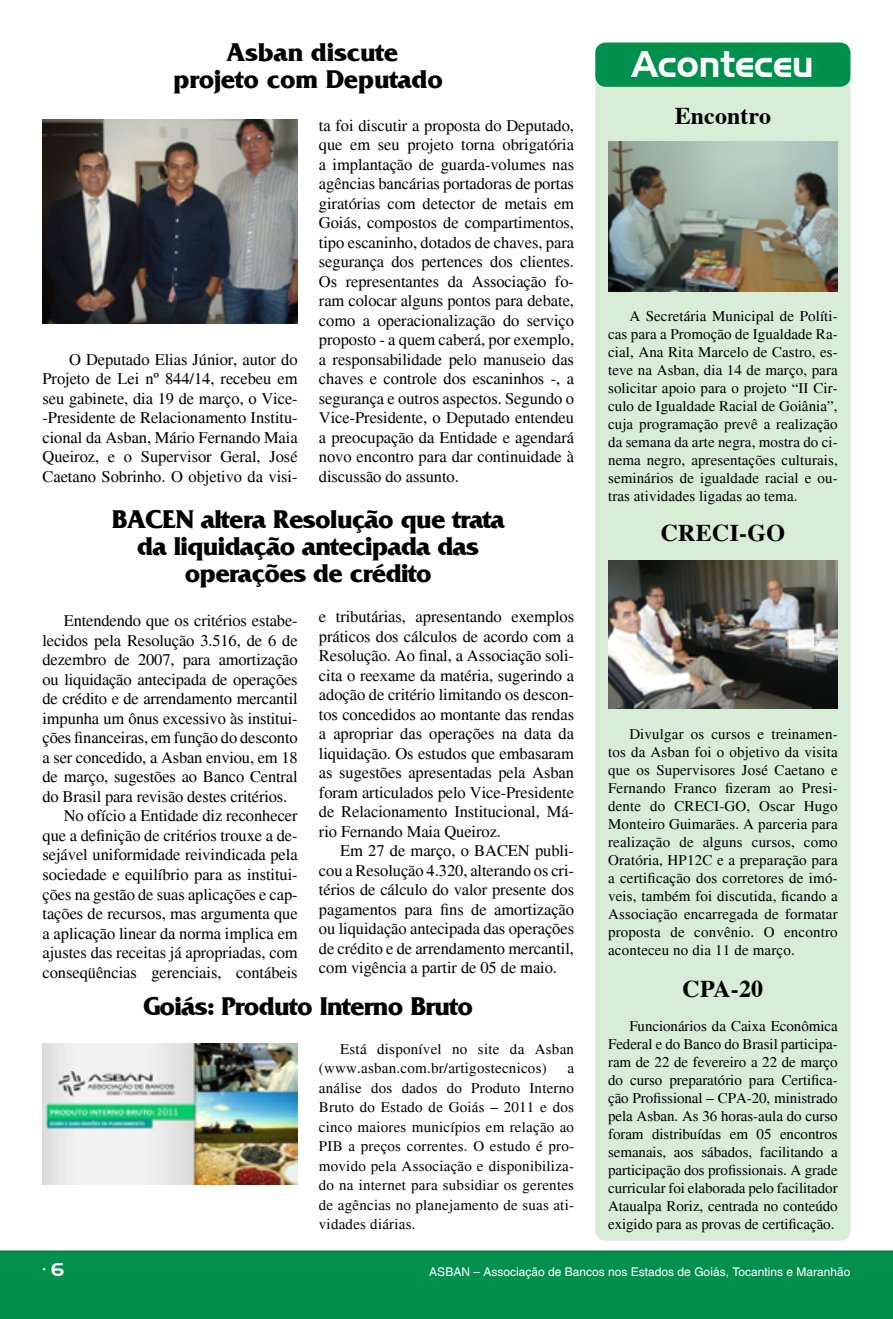
<style>
.page{position:relative;width:893px;height:1319px;background:#fff}
.page>*{position:absolute;margin:0;border:0;box-sizing:border-box;transform-origin:0 0}
.t1{font:36px "Aero Regular SWFTE";color:#fff}
.t2{font:700 27px/27px "France";letter-spacing:-.025em;color:#000;text-align:center}
.t3{font:700 24px "Times";letter-spacing:.005em;color:#000}
.t4{font:18px "Aero Regular SWFTE";color:#fff}
.t5{font:16.5px/19.5px "Times";letter-spacing:-.005em;color:#000;text-align:justify}
.t6{font:15px/18px "Times";letter-spacing:.01em;color:#000;text-align:justify}
.t7{font:12px "Switzerland Plain";color:#fff}
</style>
<div class="page">
<div style="left:0;top:1250px;width:893px;height:68px;background:#00904d"></div>
<hr style="left:0;top:1250px;width:893px;height:1px;background:#007f3e">
<div style="left:595px;top:43px;width:255px;height:1197px;background:#d8ecd8;border-radius:11px"></div>
<img style="left:608px;top:560px;width:230px;height:148px">
<div style="left:595px;top:43px;width:255px;height:44px;background:#00904d;border-radius:11px"></div>
<img style="left:43px;top:119px;width:255px;height:204px">
<img style="left:608px;top:141px;width:230px;height:150px">
<img style="left:43px;top:1043px;width:255px;height:141px">
<h2 class="t2" style="left:173px;top:38px;width:271px">Asban discute<br>projeto com Deputado</h2>
<p class="t5" style="left:43px;top:349px;width:257px;text-indent:26px">O Deputado Elias Júnior, autor do Projeto de Lei nº 844/14, recebeu em seu gabinete, dia 19 de março, o Vice--Presidente de Relacionamento Institu&shy;cional da Asban, Mário Fernando Maia Queiroz, e o Supervisor Geral, José Caetano Sobrinho. O objetivo da visi-</p>
<p class="t5" style="left:319px;top:116px;width:257px">ta foi discutir a proposta do Deputado, que em seu projeto torna obrigatória a implantação de guarda-volumes nas agências bancárias portadoras de portas giratórias com detector de metais em Goiás, compostos de compartimentos, tipo escaninho, dotados de chaves, para segurança dos pertences dos clientes.<br>Os representantes da Associação fo&shy;ram colocar alguns pontos para debate, como a operacionalização do serviço proposto - a quem caberá, por exemplo, a responsabilidade pelo manuseio das chaves e controle dos escaninhos -, a segurança e outros aspectos. Segundo o Vice-Presidente, o Deputado entendeu a preocupação da Entidade e agendará novo encontro para dar continuidade à discussão do assunto.</p>
<h2 class="t2" style="left:112px;top:505px;width:395px">BACEN altera Resolução que trata da liquidação antecipada das operações de crédito</h2>
<p class="t5" style="left:64px;top:611px;width:235px">Entendendo que os critérios estabe-</p>
<p class="t5" style="left:43px;top:630px;width:257px">lecidos pela Resolução 3.516, de 6 de</p>
<p class="t5" style="left:43px;top:650px;width:257px">dezembro de 2007, para amortização</p>
<p class="t5" style="left:43px;top:669px;width:257px">ou liquidação antecipada de operações</p>
<p class="t5" style="left:43px;top:689px;width:257px">de crédito e de arrendamento mercantil</p>
<p class="t5" style="left:43px;top:708px;width:257px">impunha um ônus excessivo às institui-</p>
<p class="t5" style="left:43px;top:728px;width:257px">ções financeiras, em função do desconto</p>
<p class="t5" style="left:43px;top:747px;width:257px">a ser concedido, a Asban enviou, em 18</p>
<p class="t5" style="left:43px;top:767px;width:257px">de março, sugestões ao Banco Central</p>
<p class="t5" style="left:43px;top:786px;width:246px">do Brasil para revisão destes critérios.</p>
<p class="t5" style="left:64px;top:806px;width:235px">No ofício a Entidade diz reconhecer</p>
<p class="t5" style="left:43px;top:825px;width:257px">que a definição de critérios trouxe a de-</p>
<p class="t5" style="left:43px;top:845px;width:257px">sejável uniformidade reivindicada pela</p>
<p class="t5" style="left:43px;top:864px;width:257px">sociedade e equilíbrio para as institui-</p>
<p class="t5" style="left:43px;top:884px;width:257px">ções na gestão de suas aplicações e cap-</p>
<p class="t5" style="left:43px;top:903px;width:257px">tações de recursos, mas argumenta que</p>
<p class="t5" style="left:43px;top:923px;width:257px">a aplicação linear da norma implica em</p>
<p class="t5" style="left:43px;top:942px;width:257px">ajustes das receitas já apropriadas, com</p>
<p class="t5" style="left:43px;top:962px;width:257px">conseqüências gerenciais, contábeis</p>
<p class="t5" style="left:319px;top:607px;width:257px">e tributárias, apresentando exemplos práticos dos cálculos de acordo com a Resolução. Ao final, a Associação soli&shy;cita o reexame da matéria, sugerindo a adoção de critério limitando os descon&shy;tos concedidos ao montante das rendas a apropriar das operações na data da liquidação. Os estudos que embasaram as sugestões apresentadas pela Asban foram articulados pelo Vice-Presidente de Relacionamento Institucional, Má&shy;rio Fernando Maia Queiroz.</p>
<p class="t5" style="left:319px;top:841px;width:257px;text-indent:21px">Em 27 de março, o BACEN publi&shy;cou a Resolução 4.320, alterando os cri&shy;térios de cálculo do valor presente dos pagamentos para fins de amortização ou liquidação antecipada das operações de crédito e de arrendamento mercantil, com vigência a partir de 05 de maio.</p>
<h2 class="t2" style="left:144px;top:992px;width:331px">Goiás: Produto Interno Bruto</h2>
<p class="t6" style="left:319px;top:1038px;width:257px;line-height:19.5px;text-indent:21px">Está disponível no site da Asban (www.asban.com.br/artigostecnicos)</p>
<p class="t6" style="left:319px;top:1058px;width:257px;line-height:19.5px;text-indent:248px">a análise dos dados do Produto Interno Bruto do Estado de Goiás – 2011 e dos cinco maiores municípios em relação ao PIB a preços correntes. O estudo é pro&shy;movido pela Associação e disponibiliza&shy;do na internet para subsidiar os gerentes de agências no planejamento de suas ati&shy;vidades diárias.</p>
<h1 class="t1" style="left:632px;top:43px;width:184px">Aconteceu</h1>
<h3 class="t3" style="left:675px;top:93px;width:98px">Encontro</h3>
<p class="t6" style="left:608px;top:307px;width:231px;text-indent:21px">A Secretária Municipal de Políti&shy;cas para a Promoção de Igualdade Ra&shy;cial, Ana Rita Marcelo de Castro, es&shy;teve na Asban, dia 14 de março, para solicitar apoio para o projeto “II Cir&shy;culo de Igualdade Racial de Goiânia”, cuja programação prevê a realização da semana da arte negra, mostra do ci&shy;nema negro, apresentações culturais, seminários de igualdade racial e ou&shy;tras atividades ligadas ao tema.</p>
<h3 class="t3" style="left:661px;top:509px;width:126px">CRECI-GO</h3>
<p class="t6" style="left:608px;top:725px;width:231px;text-indent:21px">Divulgar os cursos e treinamen&shy;tos da Asban foi o objetivo da visita que os Supervisores José Caetano e Fernando Franco fizeram ao Presi&shy;dente do CRECI-GO, Oscar Hugo Monteiro Guimarães. A parceria para realização de alguns cursos, como Oratória, HP12C e a preparação para a certificação dos corretores de imó&shy;veis, também foi discutida, ficando a Associação encarregada de formatar proposta de convênio. O encontro aconteceu no dia 11 de março.</p>
<h3 class="t3" style="left:682px;top:966px;width:82px">CPA-20</h3>
<p class="t6" style="left:608px;top:1017px;width:231px;text-indent:21px">Funcionários da Caixa Econômica Federal e do Banco do Brasil participa&shy;ram de 22 de fevereiro a 22 de março do curso preparatório para Certifica&shy;ção Profissional – CPA-20, ministrado pela Asban. As 36 horas-aula do curso foram distribuídas em 05 encontros semanais, aos sábados, facilitando a participação dos profissionais. A grade curricular foi elaborada pelo facilitador Ataualpa Roriz, centrada no conteúdo exigido para as provas de certificação.</p>
<p class="t4" style="left:43px;top:1258px;width:23px">• 6</p>
<p class="t7" style="left:429px;top:1264px;width:423px">ASBAN – Associação de Bancos nos Estados de Goiás, Tocantins e Maranhão</p>
</div>
